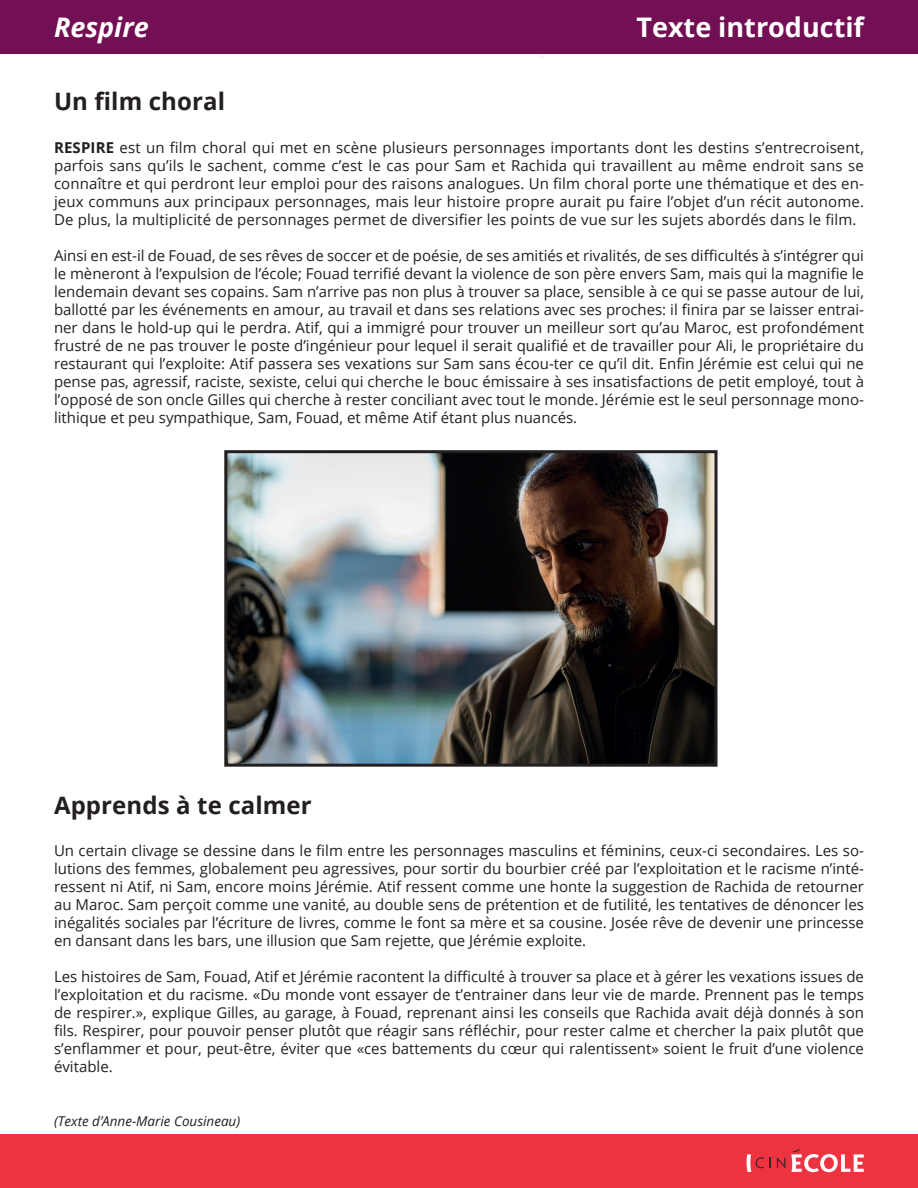
<style>
.page{position:relative;width:918px;height:1188px;background:#fff}
.page>*{position:absolute;margin:0;border:0;box-sizing:border-box;transform-origin:0 0}
.t1{font:700 27px "Open Sans";color:#fff}
.t2{font:italic 700 27px "Open Sans";color:#fff}
.t3{font:700 24px "Open Sans";letter-spacing:.005em;color:#231f20}
.t4{font:15px/18px "Open Sans";color:#231f20;text-align:justify}
.t5{font:italic 13.5px "Open Sans";color:#231f20}
.s1{font-weight:700}
</style>
<div class="page">
<div style="left:0;top:1134px;width:918px;height:54px;background:#ee3340"></div>
<svg style="left:777px;top:1149px;width:87px;height:23px"></svg>
<svg style="left:747px;top:1154px;width:24px;height:18px"></svg>
<div style="left:0;top:0;width:918px;height:54px;background:#730f54"></div>
<svg style="left:538px;top:55px;width:7px;height:3px"></svg>
<img style="left:228px;top:454px;width:486px;height:309px">
<div style="left:224px;top:450px;width:494px;height:317px;border:3px solid #231f20"></div>
<h1 class="t2" style="left:54px;top:8px;width:96px">Respire</h1>
<h1 class="t1" style="left:636px;top:8px;width:229px">Texte introductif</h1>
<h2 class="t3" style="left:54px;top:84px;width:173px">Un film choral</h2>
<p class="t4" style="left:54px;top:138px;width:812px"><span class="s1">RESPIRE</span> est un film choral qui met en scène plusieurs personnages importants dont les destins s’entrecroisent, parfois sans qu’ils le sachent, comme c’est le cas pour Sam et Rachida qui travaillent au même endroit sans se connaître et qui perdront leur emploi pour des raisons analogues. Un film choral porte une thématique et des en&shy;jeux communs aux principaux personnages, mais leur histoire propre aurait pu faire l’objet d’un récit autonome.<br>De plus, la multiplicité de personnages permet de diversifier les points de vue sur les sujets abordés dans le film.</p>
<p class="t4" style="left:54px;top:246px;width:812px">Ainsi en est-il de Fouad, de ses rêves de soccer et de poésie, de ses amitiés et rivalités, de ses difficultés à s’intégrer qui le mèneront à l’expulsion de l’école; Fouad terrifié devant la violence de son père envers Sam, mais qui la magnifie le lendemain devant ses copains. Sam n’arrive pas non plus à trouver sa place, sensible à ce qui se passe autour de lui, ballotté par les événements en amour, au travail et dans ses relations avec ses proches: il finira par se laisser entrai&shy;ner dans le hold-up qui le perdra. Atif, qui a immigré pour trouver un meilleur sort qu’au Maroc, est profondément frustré de ne pas trouver le poste d’ingénieur pour lequel il serait qualifié et de travailler pour Ali, le propriétaire du restaurant qui l’exploite: Atif passera ses vexations sur Sam sans écou-ter ce qu’il dit. Enfin Jérémie est celui qui ne pense pas, agressif, raciste, sexiste, celui qui cherche le bouc émissaire à ses insatisfactions de petit employé, tout à l’opposé de son oncle Gilles qui cherche à rester conciliant avec tout le monde. Jérémie est le seul personnage mono&shy;lithique et peu sympathique, Sam, Fouad, et même Atif étant plus nuancés.</p>
<h2 class="t3" style="left:54px;top:788px;width:259px">Apprends à te calmer</h2>
<p class="t4" style="left:54px;top:841px;width:812px">Un certain clivage se dessine dans le film entre les personnages masculins et féminins, ceux-ci secondaires. Les so&shy;lutions des femmes, globalement peu agressives, pour sortir du bourbier créé par l’exploitation et le racisme n’inté&shy;ressent ni Atif, ni Sam, encore moins Jérémie. Atif ressent comme une honte la suggestion de Rachida de retourner au Maroc. Sam perçoit comme une vanité, au double sens de prétention et de futilité, les tentatives de dénoncer les inégalités sociales par l’écriture de livres, comme le font sa mère et sa cousine. Josée rêve de devenir une princesse en dansant dans les bars, une illusion que Sam rejette, que Jérémie exploite.</p>
<p class="t4" style="left:54px;top:967px;width:812px">Les histoires de Sam, Fouad, Atif et Jérémie racontent la difficulté à trouver sa place et à gérer les vexations issues de l’exploitation et du racisme. «Du monde vont essayer de t’entrainer dans leur vie de marde. Prennent pas le temps de respirer.», explique Gilles, au garage, à Fouad, reprenant ainsi les conseils que Rachida avait déjà donnés à son fils. Respirer, pour pouvoir penser plutôt que réagir sans réfléchir, pour rester calme et chercher la paix plutôt que s’enflammer et pour, peut-être, éviter que «ces battements du cœur qui ralentissent» soient le fruit d’une violence évitable.</p>
<p class="t5" style="left:54px;top:1112px;width:188px">(Texte d’Anne-Marie Cousineau)</p>
</div>
